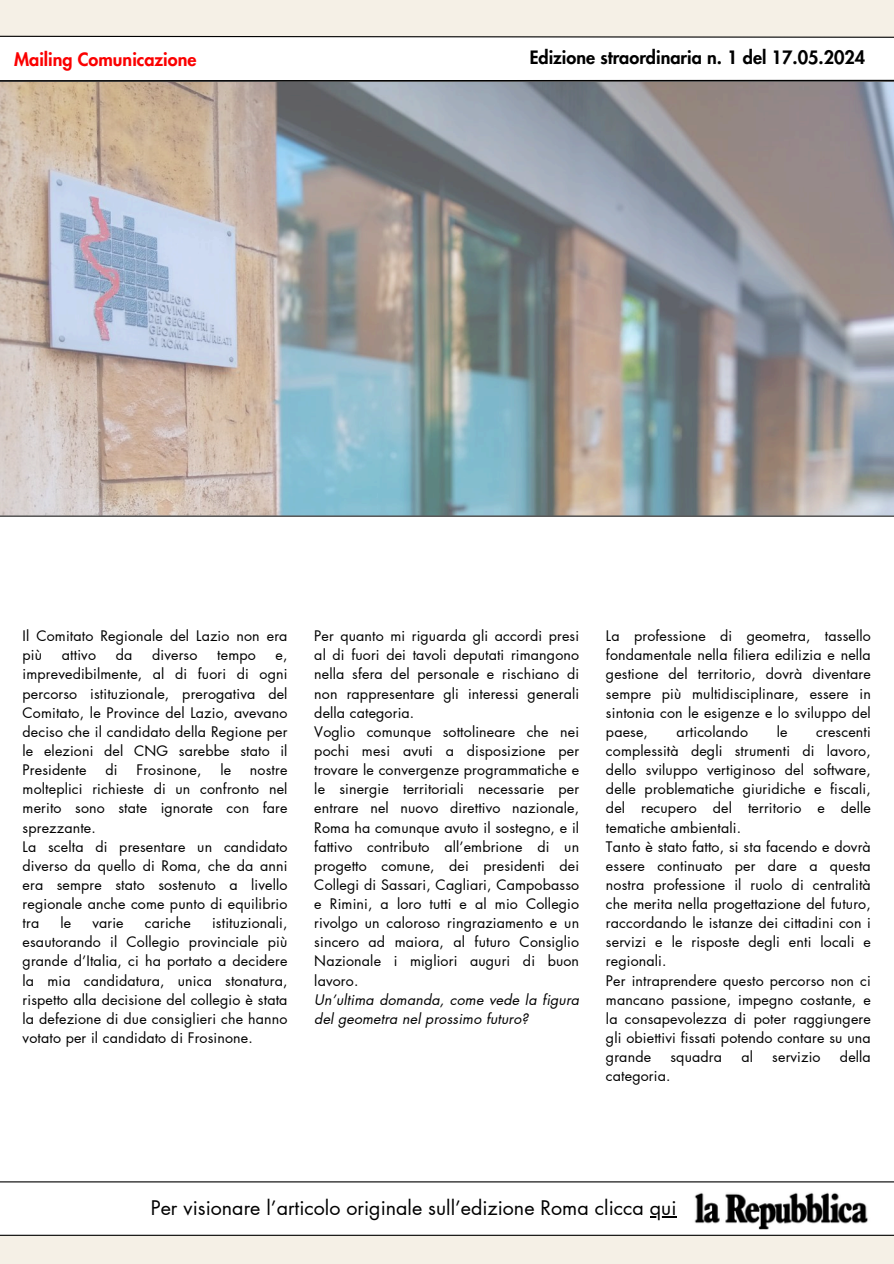
<style>
.page{position:relative;width:894px;height:1264px;background:#fff}
.page>*{position:absolute;margin:0;border:0;box-sizing:border-box;transform-origin:0 0}
.t1{font:19.65px "Futura LT Pro";color:#000}
.t2{font:800 18px "Futura LT Pro";color:#000}
.t3{font:800 18px "Futura LT Pro";color:#fb0000}
.t4{font:14.25px/19.2px "Futura LT Pro";letter-spacing:.01em;color:#000;text-align:justify}
.t5{font:italic 14.25px/19.2px "Futura LT Pro";letter-spacing:.01em;color:#000}
</style>
<div class="page">
<svg style="left:0;top:79px;width:893px;height:2px"></svg>
<div style="left:0;top:1235px;width:893px;height:28px;background:#f5f0e6"></div>
<hr style="left:0;top:1234px;width:893px;height:1px;background:#000">
<div style="left:0;top:0;width:893px;height:36px;background:#f5f0e6"></div>
<svg style="left:0;top:35px;width:893px;height:3px"></svg>
<hr style="left:0;top:1181px;width:893px;height:1px;background:#000">
<img style="left:0;top:81px;width:893px;height:435px">
<img style="left:694px;top:1192px;width:174px;height:37px">
<svg style="left:650px;top:1216px;width:26px;height:1px"></svg>
<p class="t3" style="left:14px;top:51px;width:184px">Mailing Comunicazione</p>
<p class="t2" style="left:529px;top:49px;width:337px">Edizione straordinaria n. 1 del 17.05.2024</p>
<h1 class="t4" style="left:23px;top:627px;width:266px">Il Comitato Regionale del Lazio non era più</h1>
<h1 class="t4" style="left:62px;top:646px;width:36px">attivo</h1>
<h1 class="t4" style="left:116px;top:646px;width:18px">da</h1>
<h1 class="t4" style="left:152px;top:646px;width:47px">diverso</h1>
<h1 class="t4" style="left:217px;top:646px;width:40px">tempo</h1>
<h1 class="t4" style="left:23px;top:646px;width:266px;text-indent:253px">e, imprevedibilmente, al di fuori di ogni percorso istituzionale, prerogativa del Comitato, le Province del Lazio, avevano deciso che il candidato della Regione per le elezioni del CNG sarebbe stato il Presidente</h1>
<h1 class="t4" style="left:105px;top:761px;width:14px">di</h1>
<h1 class="t4" style="left:136px;top:761px;width:67px">Frosinone,</h1>
<h1 class="t4" style="left:220px;top:761px;width:12px">le</h1>
<h1 class="t4" style="left:23px;top:761px;width:266px;text-indent:227px">nostre molteplici richieste di un confronto nel merito sono state ignorate con fare sprezzante.</h1>
<h1 class="t4" style="left:23px;top:837px;width:266px">La scelta di presentare un candidato diverso da quello di Roma, che da anni era sempre stato sostenuto a livello regionale anche come punto di equilibrio tra</h1>
<h1 class="t4" style="left:23px;top:914px;width:266px;text-indent:189px">istituzionali, esautorando il Collegio provinciale più grande d’Italia, ci ha portato a decidere la mia candidatura, unica stonatura, rispetto alla decisione del collegio è stata la defezione di due consiglieri che hanno votato per il candidato di Frosinone.</h1>
<h1 class="t4" style="left:60px;top:914px;width:12px">le</h1>
<h1 class="t4" style="left:92px;top:914px;width:33px">varie</h1>
<h1 class="t4" style="left:145px;top:914px;width:48px">cariche</h1>
<p class="t4" style="left:314px;top:627px;width:266px">Per quanto mi riguarda gli accordi presi al di fuori dei tavoli deputati rimangono nella sfera del personale e rischiano di non rappresentare gli interessi generali della categoria.</p>
<p class="t4" style="left:314px;top:722px;width:266px">Voglio comunque sottolineare che nei pochi mesi avuti a disposizione per trovare le convergenze programmatiche e le sinergie territoriali necessarie per entrare nel nuovo direttivo nazionale, Roma ha comunque avuto il sostegno, e il fattivo contributo all’embrione di un progetto comune, dei presidenti dei Collegi di Sassari, Cagliari, Campobasso e Rimini, a loro tutti e al mio Collegio rivolgo un caloroso ringraziamento e un sincero ad maiora, al futuro Consiglio Nazionale i migliori auguri di buon lavoro.</p>
<p class="t5" style="left:314px;top:990px;width:266px">Un’ultima domanda, come vede la figura del geometra nel prossimo futuro?</p>
<p class="t4" style="left:605px;top:627px;width:266px">La professione di geometra, tassello fondamentale nella filiera edilizia e nella gestione del territorio, dovrà diventare sempre più multidisciplinare, essere in sintonia con le esigenze e lo sviluppo del paese,</p>
<p class="t4" style="left:676px;top:722px;width:73px">articolando</p>
<p class="t4" style="left:776px;top:722px;width:12px">le</p>
<p class="t4" style="left:605px;top:722px;width:266px;text-indent:210px">crescenti complessità degli strumenti di lavoro, dello sviluppo vertiginoso del software, delle problematiche giuridiche e fiscali, del recupero del territorio e delle tematiche ambientali.</p>
<p class="t4" style="left:605px;top:837px;width:266px">Tanto è stato fatto, si sta facendo e dovrà essere continuato per dare a questa nostra professione il ruolo di centralità che merita nella progettazione del futuro, raccordando le istanze dei cittadini con i servizi e le risposte degli enti locali e regionali.</p>
<p class="t4" style="left:605px;top:971px;width:266px">Per intraprendere questo percorso non ci mancano passione, impegno costante, e la consapevolezza di poter raggiungere gli obiettivi fissati potendo contare su una grande</p>
<p class="t4" style="left:670px;top:1047px;width:53px">squadra</p>
<p class="t4" style="left:741px;top:1047px;width:13px">al</p>
<p class="t4" style="left:772px;top:1047px;width:50px">servizio</p>
<p class="t4" style="left:839px;top:1047px;width:32px">della</p>
<p class="t4" style="left:605px;top:1067px;width:66px">categoria.</p>
<h2 class="t1" style="left:151px;top:1198px;width:527px">Per visionare l’articolo originale sull’edizione Roma clicca qui</h2>
</div>
